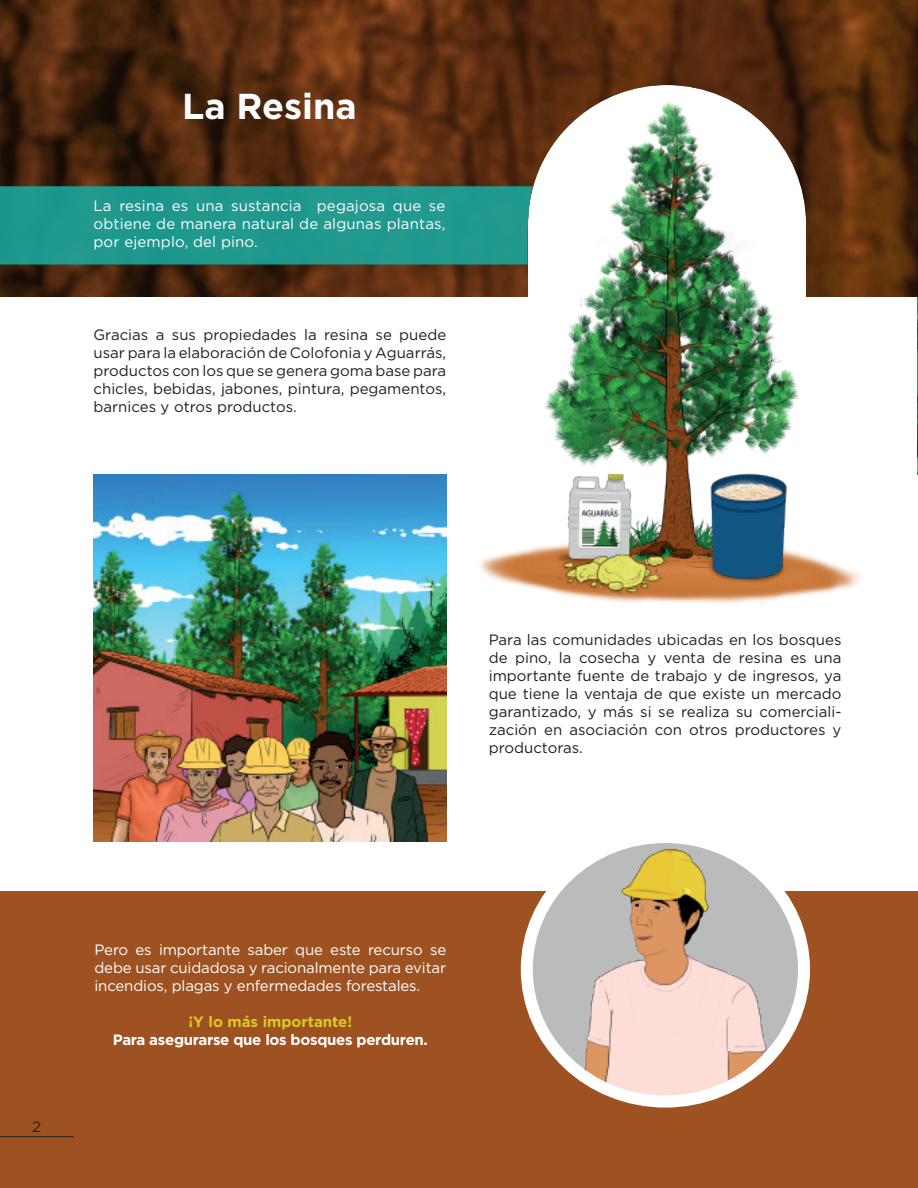
<style>
.page{position:relative;width:918px;height:1188px;background:#fff}
.page>*{position:absolute;margin:0;border:0;box-sizing:border-box;transform-origin:0 0}
.t1{font:700 36px "Gotham";color:#fff}
.t2{font:15px/18px "Gotham";color:#231f20;text-align:justify}
.t3{font:15px/18px "Gotham";letter-spacing:-.01em;color:#fff;text-align:justify}
.t4{font:700 15px "Gotham";letter-spacing:-.02em;color:#fff}
.t5{font:700 15px "Gotham";color:#dcca22}
</style>
<div class="page">
<div style="left:0;top:891px;width:918px;height:297px;background:#9e5121"></div>
<hr style="left:0;top:1136px;width:74px;height:1px;background:#231f20">
<svg style="left:0;top:0;width:918px;height:297px;background:#532a0e"></svg>
<div style="left:0;top:186px;width:441px;height:79px;background:#20998d"></div>
<img style="left:94px;top:474px;width:352px;height:367px">
<img style="left:527px;top:844px;width:277px;height:257px">
<div style="left:521px;top:831px;width:289px;height:277px;border:12px solid #fff;border-radius:50%"></div>
<img style="left:441px;top:83px;width:477px;height:525px">
<h1 class="t1" style="left:182px;top:85px;width:176px">La Resina</h1>
<p class="t3" style="left:94px;top:196px;width:353px">La resina es una sustancia pegajosa que se obtiene de manera natural de algunas plantas, por ejemplo, del pino.</p>
<p class="t2" style="left:94px;top:326px;width:354px">Gracias a sus propiedades la resina se puede usar para la elaboración de Colofonia y Aguarrás, productos con los que se genera goma base para chicles, bebidas, jabones, pintura, pegamentos, barnices y otros productos.</p>
<p class="t2" style="left:489px;top:630px;width:354px">Para las comunidades ubicadas en los bosques de pino, la cosecha y venta de resina es una importante fuente de trabajo y de ingresos, ya que tiene la ventaja de que existe un mercado garantizado, y más si se realiza su comerciali&shy;zación en asociación con otros productores y productoras.</p>
<p class="t2" style="left:32px;top:1118px;width:10px">2</p>
<p class="t3" style="left:95px;top:940px;width:353px">Pero es importante saber que este recurso se debe usar cuidadosa y racionalmente para evitar incendios, plagas y enfermedades forestales.</p>
<p class="t5" style="left:188px;top:1013px;width:165px">¡Y lo más importante!</p>
<p class="t4" style="left:113px;top:1031px;width:317px">Para asegurarse que los bosques perduren.</p>
</div>
